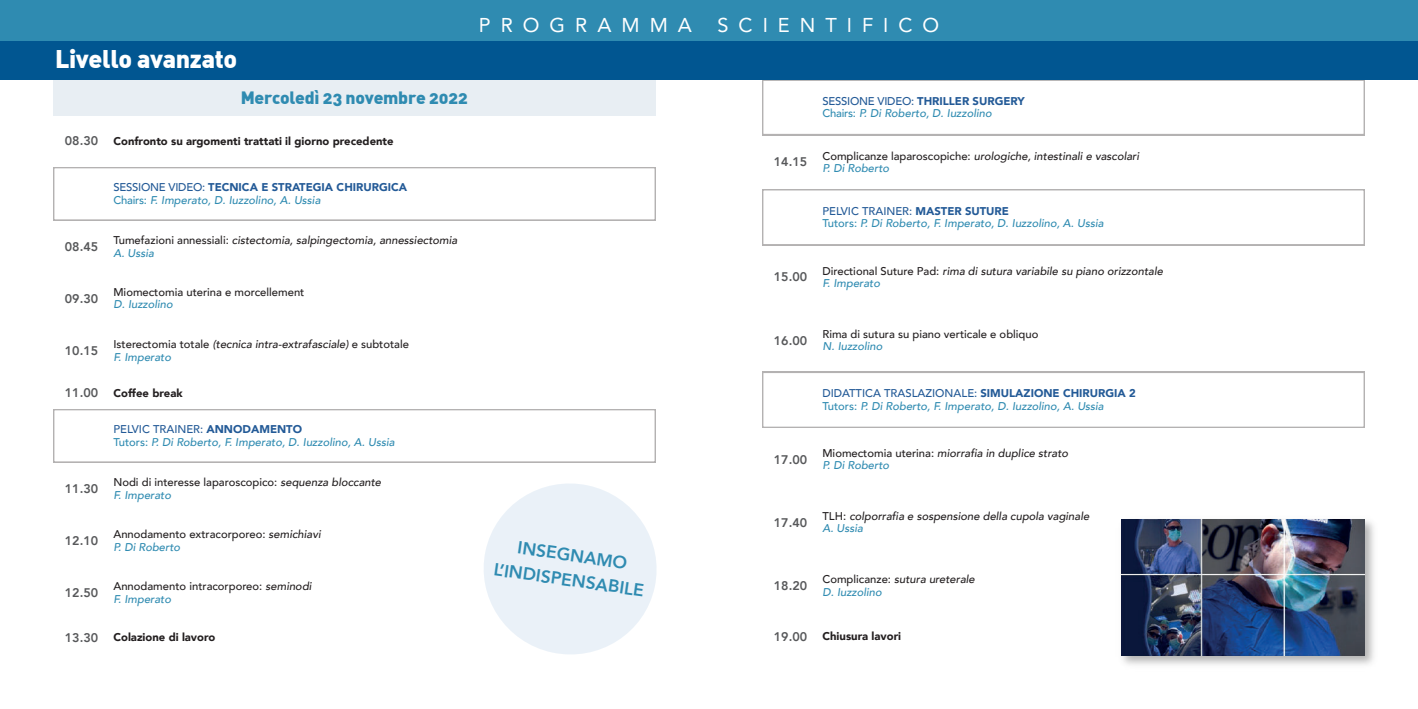
<style>
.page{position:relative;width:1418px;height:709px;background:#fff}
.page>*{position:absolute;margin:0;border:0;box-sizing:border-box;transform-origin:0 0}
.t1{font:900 25px "DIN Alternate";letter-spacing:-.015em;color:#fff}
.t2{font:20px "Avenir";letter-spacing:.5em;color:#fff}
.t3{font:800 17.5px/25px "Avenir";color:#2f8bb1;text-align:center}
.t4{font:900 17.5px "DIN Alternate";letter-spacing:-.015em;color:#2f8bb1}
.t5{font:800 12.5px "Avenir";color:#57585a}
.t6{font:italic 500 11.25px/12.5px "Avenir";color:#2f8bb1}
.t7{font:italic 500 11.25px/12.5px "Avenir";color:#231f20}
.t8{font:500 11.25px/12.5px "Avenir";color:#231f20}
.t9{font:900 11.25px "Avenir";color:#231f20}
.s1{font-weight:800;font-size:12.5px;color:#57585a}
.s2{font-style:normal;color:#235a97}
.s3{font-weight:900;font-style:normal;color:#235a97}
.s4{font-style:normal}
.s5{color:#2f8bb1}
.s6{font-style:italic}
.s7{font-style:italic;color:#2f8bb1}
</style>
<div class="page">
<svg style="left:53px;top:167px;width:603px;height:54px"></svg>
<svg style="left:53px;top:409px;width:603px;height:53px"></svg>
<svg style="left:762px;top:80px;width:602px;height:55px"></svg>
<svg style="left:762px;top:189px;width:602px;height:56px"></svg>
<svg style="left:762px;top:372px;width:602px;height:56px"></svg>
<div style="left:53px;top:80px;width:603px;height:35px;background:#e8eef3"></div>
<div style="left:0;top:0;width:1417px;height:48px;background:#2f8bb1"></div>
<div style="left:0;top:41px;width:1417px;height:39px;background:#015691"></div>
<img style="left:1122px;top:519px;width:252px;height:146px">
<img style="left:1121px;top:519px;width:243px;height:137px">
<svg style="left:484px;top:484px;width:173px;height:170px"></svg>
<h1 class="t1" style="left:55px;top:50px;width:184px">Livello avanzato</h1>
<h3 class="t4" style="left:241px;top:91px;width:229px">Mercoledì 23 novembre 2022</h3>
<p class="t9" style="left:65px;top:134px;width:330px"><span class="s1">08.30</span> Confronto su argomenti trattati il giorno precedente</p>
<p class="t6" style="left:113px;top:182px;width:295px"><span class="s2">SESSIONE VIDEO:</span> <span class="s3">TECNICA E STRATEGIA CHIRURGICA<br></span><span class="s4">Chairs:</span> F. Imperato, D. Iuzzolino, A. Ussia</p>
<p class="t5" style="left:65px;top:238px;width:35px">08.45</p>
<p class="t7" style="left:113px;top:234px;width:345px"><span class="s4">Tumefazioni annessiali:</span> cistectomia, salpingectomia, annessiectomia<br><span class="s5">A. Ussia</span></p>
<p class="t5" style="left:65px;top:290px;width:35px">09.30</p>
<p class="t8" style="left:113px;top:286px;width:192px">Miomectomia uterina e morcellement</p>
<p class="t6" style="left:113px;top:299px;width:61px">D. Iuzzolino</p>
<p class="t5" style="left:65px;top:342px;width:35px">10.15</p>
<p class="t8" style="left:113px;top:338px;width:297px">Isterectomia totale <span class="s6">(tecnica intra-extrafasciale)</span> e subtotale<br><span class="s7">F. Imperato</span></p>
<p class="t9" style="left:65px;top:385px;width:119px"><span class="s1">11.00</span> Coffee break</p>
<p class="t6" style="left:113px;top:423px;width:283px"><span class="s2">PELVIC TRAINER:</span> <span class="s3">ANNODAMENTO<br></span><span class="s4">Tutors:</span> P. Di Roberto, F. Imperato, D. Iuzzolino, A. Ussia</p>
<p class="t5" style="left:65px;top:480px;width:35px">11.30</p>
<p class="t8" style="left:113px;top:476px;width:269px">Nodi di interesse laparoscopico: <span class="s6">sequenza bloccante<br></span><span class="s7">F. Imperato</span></p>
<p class="t5" style="left:65px;top:532px;width:35px">12.10</p>
<p class="t8" style="left:113px;top:528px;width:209px">Annodamento extracorporeo: <span class="s6">semichiavi<br></span><span class="s7">P. Di Roberto</span></p>
<p class="t5" style="left:65px;top:584px;width:35px">12.50</p>
<p class="t8" style="left:113px;top:580px;width:200px">Annodamento intracorporeo: <span class="s6">seminodi<br></span><span class="s7">F. Imperato</span></p>
<p class="t9" style="left:65px;top:629px;width:152px"><span class="s1">13.30</span> Colazione di lavoro</p>
<h2 class="t2" style="left:479px;top:12px;width:214px">PROGRAMMA</h2>
<h2 class="t2" style="left:717px;top:12px;width:223px">SCIENTIFICO</h2>
<p class="t6" style="left:822px;top:95px;width:204px"><span class="s2">SESSIONE VIDEO:</span> <span class="s3">THRILLER SURGERY<br></span><span class="s4">Chairs:</span> P. Di Roberto, D. Iuzzolino</p>
<p class="t5" style="left:774px;top:154px;width:35px">14.15</p>
<p class="t7" style="left:822px;top:150px;width:318px"><span class="s4">Complicanze laparoscopiche:</span> urologiche, intestinali e vascolari<br><span class="s5">P. Di Roberto</span></p>
<p class="t6" style="left:822px;top:205px;width:283px"><span class="s2">PELVIC TRAINER:</span> <span class="s3">MASTER SUTURE<br></span><span class="s4">Tutors:</span> P. Di Roberto, F. Imperato, D. Iuzzolino, A. Ussia</p>
<p class="t5" style="left:774px;top:269px;width:35px">15.00</p>
<p class="t7" style="left:822px;top:265px;width:342px"><span class="s4">Directional Suture Pad:</span> rima di sutura variabile su piano orizzontale<br><span class="s5">F. Imperato</span></p>
<p class="t5" style="left:774px;top:332px;width:35px">16.00</p>
<p class="t8" style="left:822px;top:328px;width:217px">Rima di sutura su piano verticale e obliquo</p>
<p class="t6" style="left:822px;top:340px;width:62px">N. Iuzzolino</p>
<p class="t6" style="left:822px;top:387px;width:315px"><span class="s2">DIDATTICA TRASLAZIONALE:</span> <span class="s3">SIMULAZIONE CHIRURGIA 2<br></span><span class="s4">Tutors:</span> P. Di Roberto, F. Imperato, D. Iuzzolino, A. Ussia</p>
<p class="t5" style="left:774px;top:451px;width:35px">17.00</p>
<p class="t7" style="left:822px;top:447px;width:247px"><span class="s4">Miomectomia uterina:</span> miorrafia in duplice strato<br><span class="s5">P. Di Roberto</span></p>
<h3 class="t3" style="left:499px;top:532px;width:153px;rotate:8deg">INSEGNAMO<br>L’INDISPENSABILE</h3>
<p class="t5" style="left:774px;top:514px;width:35px">17.40</p>
<p class="t7" style="left:822px;top:510px;width:268px"><span class="s4">TLH:</span> colporrafia e sospensione della cupola vaginale<br><span class="s5">A. Ussia</span></p>
<p class="t5" style="left:774px;top:577px;width:35px">18.20</p>
<p class="t7" style="left:822px;top:573px;width:154px"><span class="s4">Complicanze:</span> sutura ureterale<br><span class="s5">D. Iuzzolino</span></p>
<p class="t9" style="left:774px;top:629px;width:129px"><span class="s1">19.00</span> Chiusura lavori</p>
</div>
